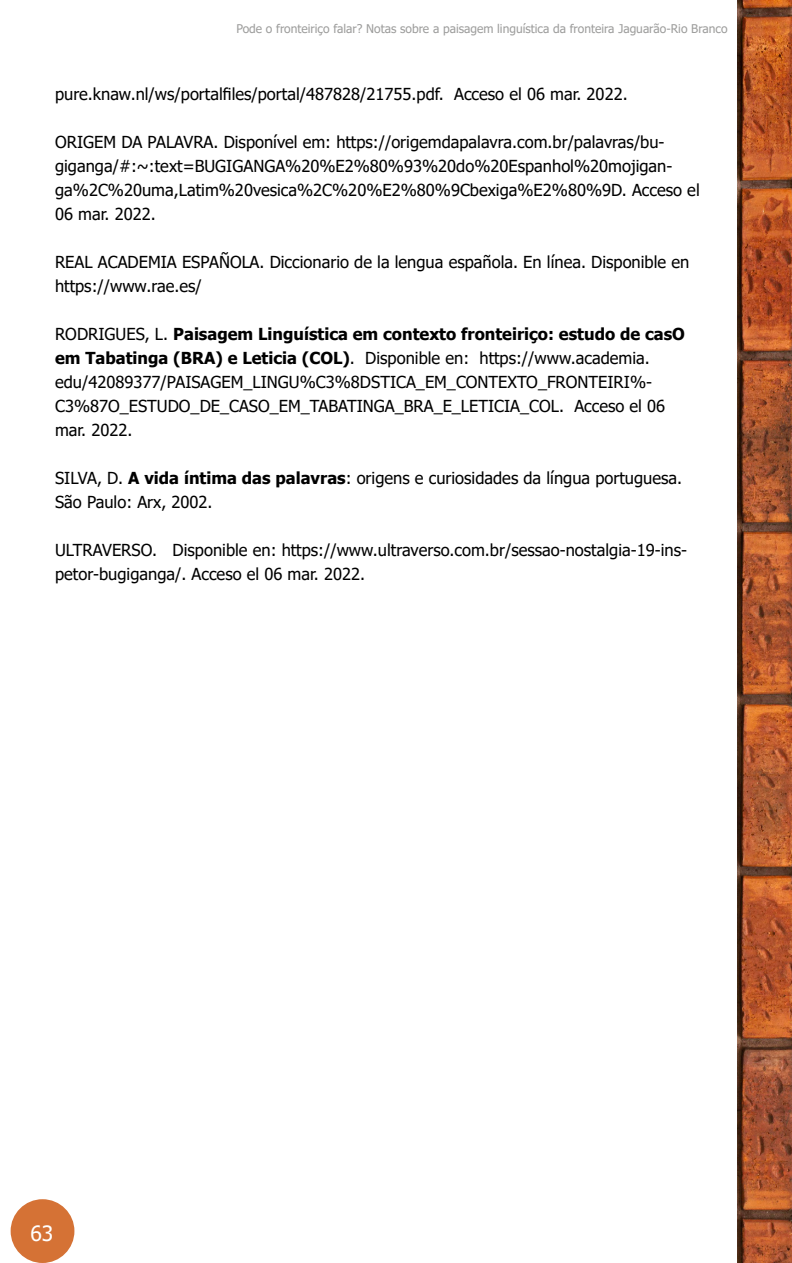
<style>
.page{position:relative;width:792px;height:1263px;background:#fff}
.page>*{position:absolute;margin:0;border:0;box-sizing:border-box;transform-origin:0 0}
.t1{font:21px "Tahoma";color:#fff}
.t2{font:16.5px/24px "Tahoma";color:#000}
.t3{font:12px "Tahoma";color:#9d9d9c}
.s1{font-weight:700}
</style>
<div class="page">
<img style="left:738px;top:0;width:54px;height:1263px">
<div style="left:11px;top:1199px;width:63px;height:64px;background:#d57235;border-radius:50%"></div>
<p class="t3" style="left:236px;top:20px;width:492px">Pode o fronteiriço falar? Notas sobre a paisagem linguística da fronteira Jaguarão-Rio Branco</p>
<p class="t2" style="left:55px;top:83px;width:574px">pure.knaw.nl/ws/portalfiles/portal/487828/21755.pdf. Acceso el 06 mar. 2022.</p>
<p class="t2" style="left:55px;top:131px;width:646px">ORIGEM DA PALAVRA. Disponível em: https://origemdapalavra.com.br/palavras/bu&shy;giganga/#:~:text=BUGIGANGA%20%E2%80%93%20do%20Espanhol%20mojigan&shy;ga%2C%20uma,Latim%20vesica%2C%20%E2%80%9Cbexiga%E2%80%9D. Acceso el 06 mar. 2022.</p>
<p class="t2" style="left:55px;top:251px;width:635px">REAL ACADEMIA ESPAÑOLA. Diccionario de la lengua española. En línea. Disponible en https://www.rae.es/</p>
<p class="t2" style="left:55px;top:323px;width:631px">RODRIGUES, L. <span class="s1">Paisagem Linguística em contexto fronteiriço: estudo de casO em Tabatinga (BRA) e Leticia (COL)</span>. Disponible en: https://www.academia. edu/42089377/PAISAGEM_LINGU%C3%8DSTICA_EM_CONTEXTO_FRONTEIRI%- C3%87O_ESTUDO_DE_CASO_EM_TABATINGA_BRA_E_LETICIA_COL. Acceso el 06 mar. 2022.</p>
<p class="t2" style="left:55px;top:467px;width:628px">SILVA, D. <span class="s1">A vida íntima das palavras</span>: origens e curiosidades da língua portuguesa.<br>São Paulo: Arx, 2002.</p>
<p class="t2" style="left:55px;top:539px;width:633px">ULTRAVERSO. Disponible en: https://www.ultraverso.com.br/sessao-nostalgia-19-ins&shy;petor-bugiganga/. Acceso el 06 mar. 2022.</p>
<p class="t1" style="left:30px;top:1219px;width:24px">63</p>
</div>
